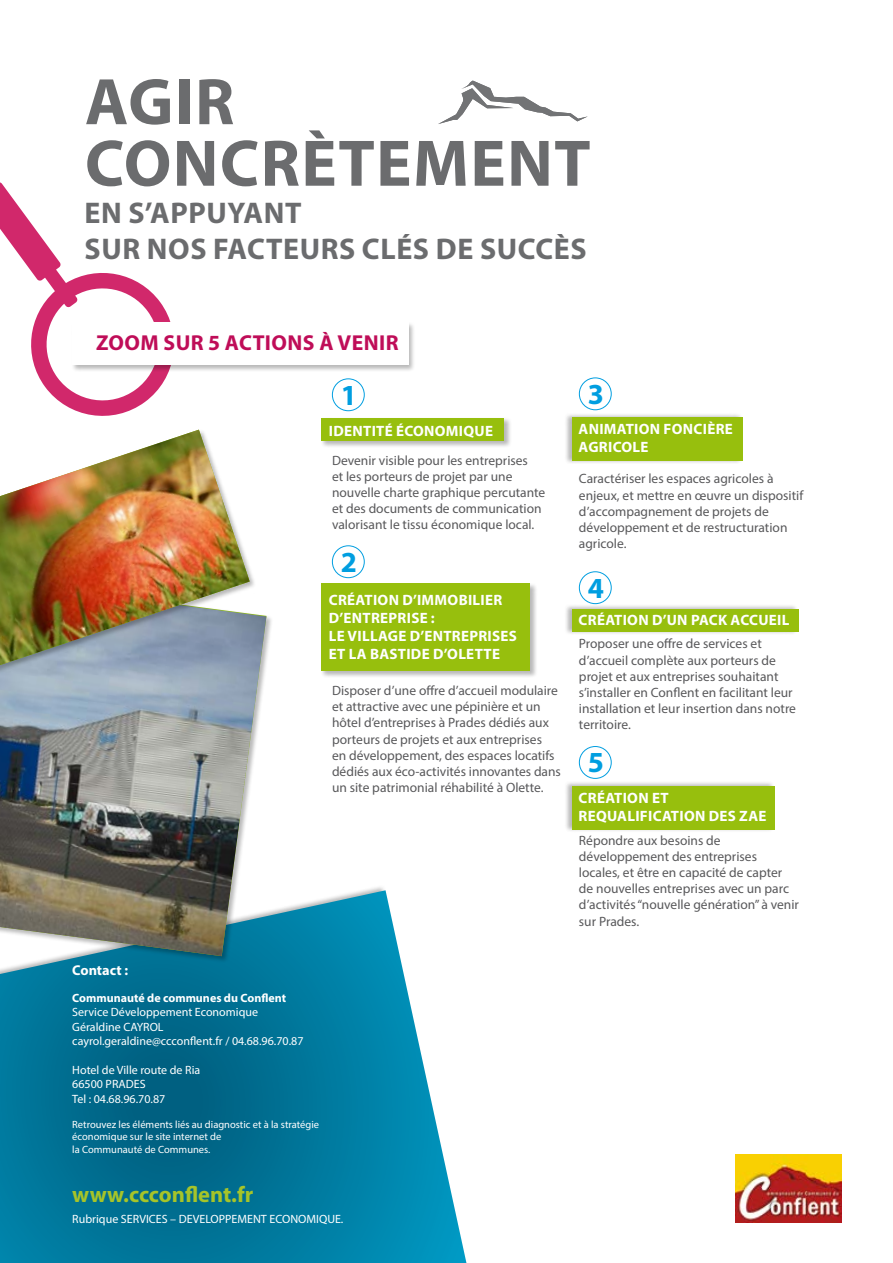
<style>
.page{position:relative;width:893px;height:1263px;background:#fff}
.page>*{position:absolute;margin:0;border:0;box-sizing:border-box;transform-origin:0 0}
.t1{font:700 66.3px/61.5px "Myriad Pro";letter-spacing:.02em;color:#6b6c6e}
.t2{font:700 30px/36px "Myriad Pro";letter-spacing:.02em;color:#6b6c6e}
.t3{font:700 29.25px "Myriad Pro";color:#009ee0}
.t4{font:700 22.5px "Myriad Pro";color:#a6c429}
.t5{font:700 21.75px "Myriad Pro";letter-spacing:.02em;color:#bf0d58}
.t6{font:700 15px/18px "Myriad Pro";letter-spacing:.02em;color:#fff}
.t7{font:700 14.25px "Myriad Pro";color:#fff}
.t8{font:13.5px/16.2px "Myriad Pro";color:#58585a}
.t9{font:12px/14.4px "Myriad Pro";color:#fff}
.t10{font:700 12px "Myriad Pro";color:#fff}
.t11{font:10.5px/12.6px "Myriad Pro";color:#fff}
</style>
<div class="page">
<svg style="left:0;top:890px;width:466px;height:373px;background:#1b85a5"></svg>
<svg style="left:0;top:182px;width:171px;height:234px"></svg>
<div style="left:332px;top:378px;width:33px;height:33px;border:1px solid #009ee0;border-radius:50%"></div>
<div style="left:332px;top:545px;width:33px;height:33px;border:1px solid #009ee0;border-radius:50%"></div>
<div style="left:71px;top:322px;width:344px;height:49px;background:#000;opacity:.28"></div>
<div style="left:72px;top:323px;width:336px;height:42px;background:#fff"></div>
<div style="left:320px;top:417px;width:191px;height:31px;background:#000;opacity:.28"></div>
<div style="left:321px;top:418px;width:183px;height:23px;background:#97bf0d"></div>
<div style="left:320px;top:583px;width:217px;height:94px;background:#000;opacity:.28"></div>
<div style="left:321px;top:584px;width:209px;height:87px;background:#97bf0d"></div>
<div style="left:579px;top:377px;width:33px;height:33px;border:1px solid #009ee0;border-radius:50%"></div>
<div style="left:579px;top:571px;width:33px;height:33px;border:1px solid #009ee0;border-radius:50%"></div>
<div style="left:579px;top:746px;width:33px;height:33px;border:1px solid #009ee0;border-radius:50%"></div>
<img style="left:736px;top:1154px;width:106px;height:68px">
<div style="left:564px;top:604px;width:234px;height:30px;background:#000;opacity:.28"></div>
<div style="left:572px;top:609px;width:226px;height:23px;background:#97bf0d"></div>
<div style="left:564px;top:413px;width:179px;height:51px;background:#000;opacity:.28"></div>
<div style="left:572px;top:417px;width:171px;height:44px;background:#97bf0d"></div>
<div style="left:564px;top:781px;width:210px;height:52px;background:#000;opacity:.28"></div>
<div style="left:572px;top:786px;width:203px;height:43px;background:#97bf0d"></div>
<svg style="left:438px;top:81px;width:150px;height:43px"></svg>
<div style="left:0;top:531px;width:274px;height:432px;background:#000;opacity:.28"></div>
<img style="left:0;top:581px;width:266px;height:375px">
<div style="left:0;top:429px;width:257px;height:253px;background:#000;opacity:.28"></div>
<img style="left:0;top:430px;width:250px;height:235px">
<h1 class="t1" style="left:85px;top:69px;width:507px">AGIR<br>CONCRÈTEMENT</h1>
<h2 class="t2" style="left:85px;top:194px;width:504px">EN S’APPUYANT<br>SUR NOS FACTEURS CLÉS DE SUCCÈS</h2>
<h3 class="t5" style="left:96px;top:329px;width:304px">ZOOM SUR 5 ACTIONS À VENIR</h3>
<h3 class="t3" style="left:341px;top:376px;width:18px">1</h3>
<p class="t6" style="left:329px;top:421px;width:166px">IDENTITÉ ÉCONOMIQUE</p>
<p class="t8" style="left:332px;top:452px;width:215px">Devenir visible pour les entreprises<br>et les porteurs de projet par une nouvelle charte graphique percutante et des documents de communication valorisant le tissu économique local.</p>
<h3 class="t3" style="left:341px;top:543px;width:18px">2</h3>
<p class="t6" style="left:329px;top:590px;width:190px">CRÉATION D’IMMOBILIER<br>D’ENTREPRISE :<br>LE VILLAGE D’ENTREPRISES<br>ET LA BASTIDE D’OLETTE</p>
<p class="t8" style="left:332px;top:682px;width:230px">Disposer d’une offre d’accueil modulaire et attractive avec une pépinière et un hôtel d’entreprises à Prades dédiés aux porteurs de projets et aux entreprises<br>en développement, des espaces locatifs dédiés aux éco-activités innovantes dans un site patrimonial réhabilité à Olette.</p>
<p class="t7" style="left:72px;top:961px;width:57px">CONTACT :</p>
<p class="t10" style="left:72px;top:990px;width:215px">COMMUNAUTÉ DE COMMUNES DU CONFLENT</p>
<p class="t9" style="left:72px;top:1005px;width:233px">Service Développement Economique<br>Géraldine CAYROL cayrol.geraldine@ccconflent.fr / 04.68.96.70.87</p>
<p class="t9" style="left:72px;top:1062px;width:130px">Hotel de Ville route de Ria<br>66500 PRADES<br>Tel : 04.68.96.70.87</p>
<p class="t11" style="left:72px;top:1118px;width:248px">Retrouvez les éléments liés au diagnostic et à la stratégie économique sur le site internet de<br>la Communauté de Communes.</p>
<h3 class="t4" style="left:72px;top:1180px;width:183px">WWW.CCCONFLENT.FR</h3>
<p class="t9" style="left:72px;top:1212px;width:273px">Rubrique SERVICES – DEVELOPPEMENT ECONOMIQUE.</p>
<h3 class="t3" style="left:588px;top:375px;width:18px">3</h3>
<p class="t6" style="left:579px;top:419px;width:156px">ANIMATION FONCIÈRE<br>AGRICOLE</p>
<p class="t8" style="left:579px;top:470px;width:226px">Caractériser les espaces agricoles à enjeux, et mettre en œuvre un dispositif d’accompagnement de projets de développement et de restructuration agricole.</p>
<h3 class="t3" style="left:588px;top:569px;width:18px">4</h3>
<p class="t6" style="left:579px;top:611px;width:212px">CRÉATION D’UN PACK ACCUEIL</p>
<p class="t8" style="left:579px;top:635px;width:219px">Proposer une offre de services et d’accueil complète aux porteurs de projet et aux entreprises souhaitant s’installer en Conflent en facilitant leur installation et leur insertion dans notre territoire.</p>
<h3 class="t3" style="left:588px;top:743px;width:18px">5</h3>
<p class="t6" style="left:579px;top:789px;width:188px">CRÉATION ET<br>REQUALIFICATION DES ZAE</p>
<p class="t8" style="left:579px;top:832px;width:221px">Répondre aux besoins de développement des entreprises locales, et être en capacité de capter de nouvelles entreprises avec un parc d’activités “nouvelle génération” à venir sur Prades.</p>
</div>
